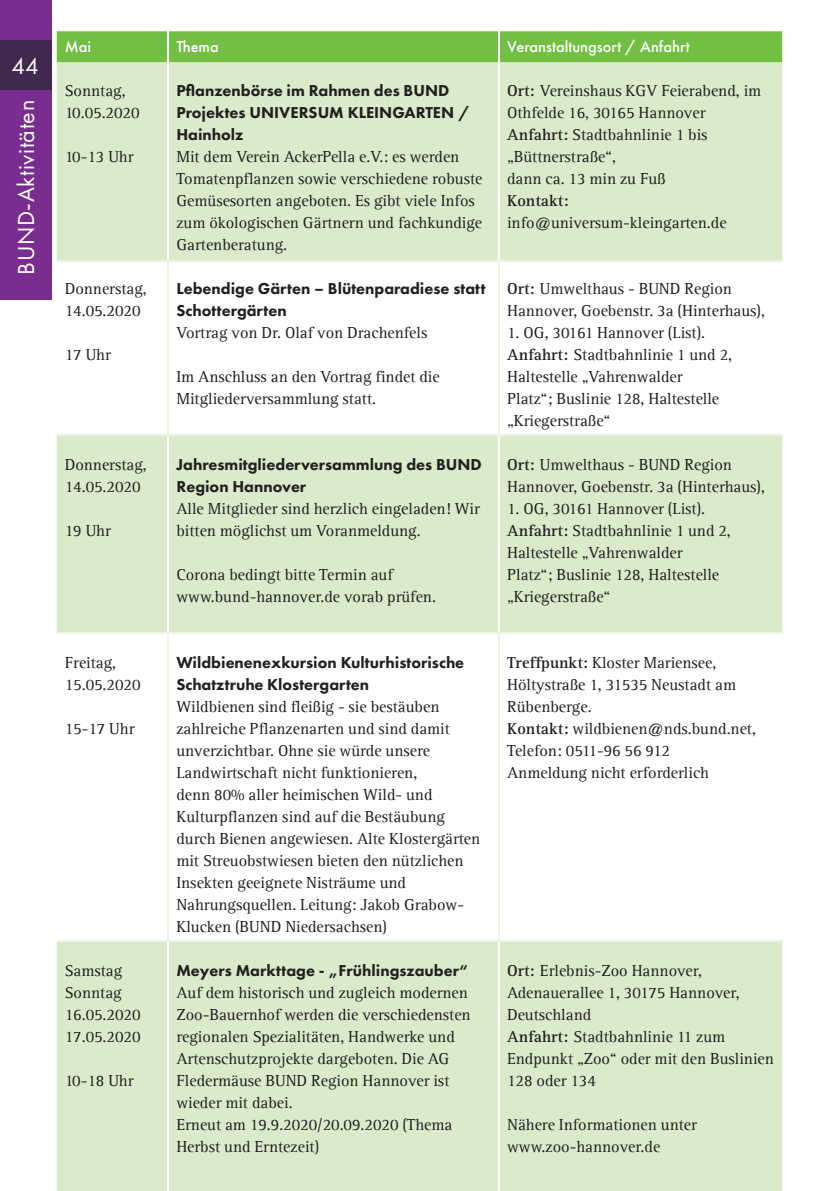
<style>
.page{position:relative;width:840px;height:1191px;background:#fff}
.page>*{position:absolute;margin:0;border:0;box-sizing:border-box;transform-origin:0 0}
.t1{font:24px "Futura PT";letter-spacing:.025em;color:#fff}
.t2{font:16.4px/22px "Agfa Rotis Serif";color:#231f20}
.t3{font:800 16.4px/22px "Futura PT";color:#231f20}
.t4{font:500 16.4px "Futura PT";color:#fff}
.t5{font:700 16.4px "Agfa Rotis Serif";color:#231f20}
.s1{font-weight:700}
</style>
<div class="page">
<div style="left:57px;top:31px;width:724px;height:31px;background:#72bf44"></div>
<div style="left:57px;top:62px;width:724px;height:1129px;background:#d9ebcb"></div>
<svg style="left:57px;top:262px;width:724px;height:172px"></svg>
<svg style="left:57px;top:633px;width:724px;height:307px"></svg>
<hr style="left:167px;top:31px;width:2px;height:31px;background:#fff">
<hr style="left:498px;top:31px;width:1px;height:31px;background:#fff">
<hr style="left:167px;top:62px;width:2px;height:198px;background:#fff">
<hr style="left:498px;top:62px;width:1px;height:198px;background:#fff">
<hr style="left:167px;top:435px;width:2px;height:197px;background:#fff">
<hr style="left:498px;top:435px;width:1px;height:197px;background:#fff">
<hr style="left:167px;top:941px;width:2px;height:250px;background:#fff">
<hr style="left:498px;top:941px;width:1px;height:250px;background:#fff">
<hr style="left:57px;top:260px;width:111px;height:2px;background:#ecf5e4">
<hr style="left:168px;top:260px;width:331px;height:2px;background:#ecf5e4">
<hr style="left:167px;top:262px;width:2px;height:172px;background:#ecf5e4">
<hr style="left:499px;top:260px;width:282px;height:2px;background:#ecf5e4">
<hr style="left:498px;top:262px;width:1px;height:172px;background:#ecf5e4">
<hr style="left:57px;top:434px;width:111px;height:1px;background:#ecf5e4">
<hr style="left:168px;top:434px;width:331px;height:1px;background:#ecf5e4">
<hr style="left:499px;top:434px;width:282px;height:1px;background:#ecf5e4">
<hr style="left:57px;top:632px;width:111px;height:1px;background:#ecf5e4">
<hr style="left:168px;top:632px;width:331px;height:1px;background:#ecf5e4">
<hr style="left:167px;top:633px;width:2px;height:307px;background:#ecf5e4">
<hr style="left:499px;top:632px;width:282px;height:1px;background:#ecf5e4">
<hr style="left:498px;top:633px;width:1px;height:307px;background:#ecf5e4">
<hr style="left:57px;top:940px;width:111px;height:1px;background:#ecf5e4">
<hr style="left:168px;top:940px;width:331px;height:1px;background:#ecf5e4">
<hr style="left:499px;top:940px;width:282px;height:1px;background:#ecf5e4">
<div style="left:0;top:0;width:51px;height:300px;background:#7a2d91"></div>
<div style="left:0;top:40px;width:51px;height:49px;background:#40284f"></div>
<h1 class="t1" style="left:11px;top:52px;width:29px">44</h1>
<h1 class="t1" style="left:12px;top:275px;width:176px;rotate:-90deg">BUND-Aktivitäten</h1>
<p class="t4" style="left:65px;top:37px;width:28px">Mai</p>
<p class="t4" style="left:176px;top:37px;width:44px">Thema</p>
<p class="t4" style="left:507px;top:37px;width:184px">Veranstaltungsort / Anfahrt</p>
<p class="t2" style="left:65px;top:80px;width:76px">Sonntag,<br>10.05.2020</p>
<p class="t2" style="left:65px;top:146px;width:70px">10-13 Uhr</p>
<p class="t3" style="left:176px;top:80px;width:294px">Pflanzenbörse im Rahmen des BUND<br>Projektes UNIVERSUM KLEINGARTEN /<br>Hainholz</p>
<p class="t2" style="left:176px;top:146px;width:307px">Mit dem Verein AckerPella e.V.: es werden Tomatenpflanzen sowie verschiedene robuste Gemüsesorten angeboten. Es gibt viele Infos zum ökologischen Gärtnern und fachkundige Gartenberatung.</p>
<p class="t2" style="left:507px;top:80px;width:255px"><span class="s1">Ort:</span> Vereinshaus KGV Feierabend, im<br>Othfelde 16, 30165 Hannover<br><span class="s1">Anfahrt:</span> Stadtbahnlinie 1 bis „Büttnerstraße“,<br>dann ca. 13 min zu Fuß</p>
<p class="t5" style="left:507px;top:191px;width:63px">Kontakt:</p>
<p class="t2" style="left:507px;top:212px;width:221px">info@universum-kleingarten.de</p>
<p class="t2" style="left:65px;top:278px;width:83px">Donnerstag,<br>14.05.2020</p>
<p class="t2" style="left:65px;top:344px;width:48px">17 Uhr</p>
<p class="t3" style="left:176px;top:278px;width:310px">Lebendige Gärten – Blütenparadiese statt<br>Schottergärten</p>
<p class="t2" style="left:176px;top:322px;width:252px">Vortrag von Dr. Olaf von Drachenfels</p>
<p class="t2" style="left:176px;top:366px;width:265px">Im Anschluss an den Vortrag findet die<br>Mitgliederversammlung statt.</p>
<p class="t2" style="left:507px;top:278px;width:259px"><span class="s1">Ort:</span> Umwelthaus - BUND Region<br>Hannover, Goebenstr. 3a (Hinterhaus),</p>
<p class="t2" style="left:507px;top:322px;width:226px">1. OG, 30161 Hannover (List).<br><span class="s1">Anfahrt:</span> Stadtbahnlinie 1 und 2,<br>Haltestelle „Vahrenwalder<br>Platz“; Buslinie 128, Haltestelle „Kriegerstraße“</p>
<p class="t2" style="left:65px;top:454px;width:83px">Donnerstag,<br>14.05.2020</p>
<p class="t2" style="left:65px;top:520px;width:48px">19 Uhr</p>
<p class="t3" style="left:176px;top:454px;width:307px">Jahresmitgliederversammlung des BUND<br>Region Hannover</p>
<p class="t2" style="left:176px;top:498px;width:305px">Alle Mitglieder sind herzlich eingeladen! Wir bitten möglichst um Voranmeldung.</p>
<p class="t2" style="left:176px;top:564px;width:261px">Corona bedingt bitte Termin auf www.bund-hannover.de vorab prüfen.</p>
<p class="t2" style="left:507px;top:454px;width:259px"><span class="s1">Ort:</span> Umwelthaus - BUND Region<br>Hannover, Goebenstr. 3a (Hinterhaus),</p>
<p class="t2" style="left:507px;top:498px;width:225px">1. OG, 30161 Hannover (List).<br><span class="s1">Anfahrt:</span> Stadtbahnlinie 1 und 2,<br>Haltestelle „Vahrenwalder<br>Platz“; Buslinie 128, Haltestelle „Kriegerstraße“</p>
<p class="t2" style="left:65px;top:652px;width:77px">Freitag,<br>15.05.2020</p>
<p class="t2" style="left:65px;top:718px;width:71px">15-17 Uhr</p>
<p class="t3" style="left:176px;top:651px;width:289px">Wildbienenexkursion Kulturhistorische<br>Schatztruhe Klostergarten</p>
<p class="t2" style="left:176px;top:696px;width:305px">Wildbienen sind fleißig - sie bestäuben zahlreiche Pflanzenarten und sind damit unverzichtbar. Ohne sie würde unsere Landwirtschaft nicht funktionieren,<br>denn 80% aller heimischen Wild- und Kulturpflanzen sind auf die Bestäubung durch Bienen angewiesen. Alte Klostergärten mit Streuobstwiesen bieten den nützlichen Insekten geeignete Nisträume und Nahrungsquellen. Leitung: Jakob Grabow-Klucken (BUND Niedersachsen)</p>
<p class="t2" style="left:507px;top:652px;width:250px"><span class="s1">Treffpunkt:</span> Kloster Mariensee,<br>Höltystraße 1, 31535 Neustadt am<br>Rübenberge.<br><span class="s1">Kontakt:</span> wildbienen@nds.bund.net,<br>Telefon: 0511-96 56 912<br>Anmeldung nicht erforderlich</p>
<p class="t2" style="left:65px;top:960px;width:77px">Samstag<br>Sonntag<br>16.05.2020<br>17.05.2020</p>
<p class="t2" style="left:65px;top:1070px;width:70px">10-18 Uhr</p>
<p class="t3" style="left:176px;top:959px;width:293px">Meyers Markttage - „Frühlingszauber“</p>
<p class="t2" style="left:176px;top:982px;width:295px">Auf dem historisch und zugleich modernen Zoo-Bauernhof werden die verschiedensten regionalen Spezialitäten, Handwerke und Artenschutzprojekte dargeboten. Die AG Fledermäuse BUND Region Hannover ist wieder mit dabei.<br>Erneut am 19.9.2020/20.09.2020 (Thema Herbst und Erntezeit)</p>
<p class="t2" style="left:507px;top:960px;width:268px"><span class="s1">Ort:</span> Erlebnis-Zoo Hannover,<br>Adenauerallee 1, 30175 Hannover,<br>Deutschland<br><span class="s1">Anfahrt:</span> Stadtbahnlinie 11 zum<br>Endpunkt „Zoo“ oder mit den Buslinien<br>128 oder 134</p>
<p class="t2" style="left:507px;top:1114px;width:191px">Nähere Informationen unter www.zoo-hannover.de</p>
</div>
